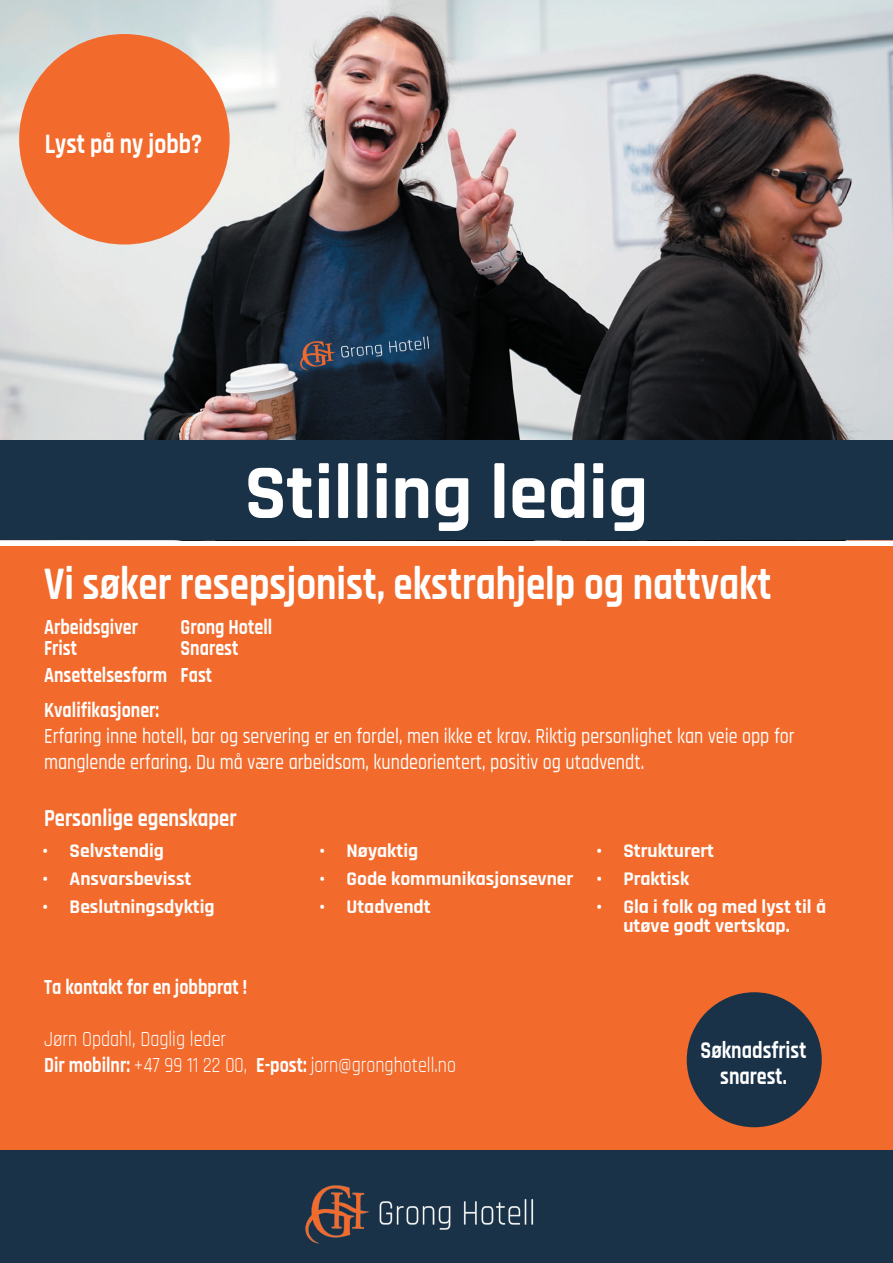
<style>
.page{position:relative;width:893px;height:1263px;background:#fff}
.page>*{position:absolute;margin:0;border:0;box-sizing:border-box;transform-origin:0 0}
.t1{font:700 78px "Rajdhani";color:#fff}
.t2{font:700 47.25px "Rajdhani";color:#fff;scale:.83 1}
.t3{font:700 28.5px "Rajdhani";color:#fff;scale:.83 1}
.t4{font:700 24.75px "Rajdhani";color:#fff;scale:.83 1}
.t5{font:700 24.3px/25.7px "Rajdhani";color:#fff;text-align:center;scale:.83 1}
.t6{font:500 21.75px/26.1px "Rajdhani";color:#fff;scale:.83 1}
.t7{font:700 21.75px/26.1px "Rajdhani";color:#fff;scale:.83 1}
.t8{font:21.75px/26.1px "Rajdhani";color:#fff;scale:.83 1}
.t9{font:700 19.5px/19.5px "Rajdhani";color:#fff;text-align:center}
.s1{font-weight:700}
</style>
<div class="page">
<img style="left:0;top:0;width:893px;height:440px">
<div style="left:0;top:546px;width:893px;height:717px;background:#f26b2d"></div>
<div style="left:0;top:440px;width:893px;height:100px;background:#193248"></div>
<div style="left:0;top:1150px;width:893px;height:113px;background:#193248"></div>
<img style="left:305px;top:1185px;width:229px;height:59px">
<div style="left:19px;top:34px;width:211px;height:210px;background:#f26b2d;border-radius:50%"></div>
<div style="left:687px;top:992px;width:135px;height:135px;background:#193248;border-radius:50%"></div>
<h3 class="t3" style="left:45px;top:126px;width:191px">Lyst på ny jobb?</h3>
<h1 class="t1" style="left:245px;top:445px;width:405px">Stilling ledig</h1>
<h2 class="t2" style="left:44px;top:555px;width:878px">Vi søker resepsjonist, ekstrahjelp og nattvakt</h2>
<p class="t7" style="left:44px;top:615px;width:115px">Arbeidsgiver</p>
<p class="t7" style="left:181px;top:615px;width:112px">Grong Hotell</p>
<p class="t7" style="left:44px;top:636px;width:41px">Frist</p>
<p class="t7" style="left:44px;top:636px;width:236px;text-indent:136px">Snarest<br>Ansettelsesform Fast</p>
<p class="t7" style="left:44px;top:698px;width:140px">Kvalifikasjoner:</p>
<p class="t6" style="left:44px;top:724px;width:906px">Erfaring inne hotell, bar og servering er en fordel, men ikke et krav. Riktig personlighet kan veie opp for manglende erfaring. Du må være arbeidsom, kundeorientert, positiv og utadvendt.</p>
<p class="t4" style="left:44px;top:803px;width:233px">Personlige egenskaper</p>
<p class="t9" style="left:43px;top:841px;width:123px">• Selvstendig</p>
<p class="t9" style="left:43px;top:869px;width:150px">• Ansvarsbevisst</p>
<p class="t9" style="left:43px;top:897px;width:174px">• Beslutningsdyktig</p>
<p class="t9" style="left:319px;top:841px;width:100px">• Nøyaktig</p>
<p class="t9" style="left:319px;top:869px;width:255px">• Gode kommunikasjonsevner</p>
<p class="t9" style="left:319px;top:897px;width:113px">• Utadvendt</p>
<p class="t9" style="left:596px;top:841px;width:119px">• Strukturert</p>
<p class="t9" style="left:596px;top:869px;width:94px">• Praktisk</p>
<p class="t9" style="left:596px;top:897px;width:231px">• Gla i folk og med lyst til å utøve godt vertskap.</p>
<p class="t7" style="left:44px;top:974px;width:246px">Ta kontakt for en jobbprat !</p>
<p class="t8" style="left:44px;top:1026px;width:498px">Jørn Opdahl, Daglig leder<br><span class="s1">Dir mobilnr:</span> +47 99 11 22 00, <span class="s1">E-post:</span> jorn@gronghotell.no</p>
<p class="t5" style="left:700px;top:1038px;width:129px">Søknadsfrist snarest.</p>
</div>
